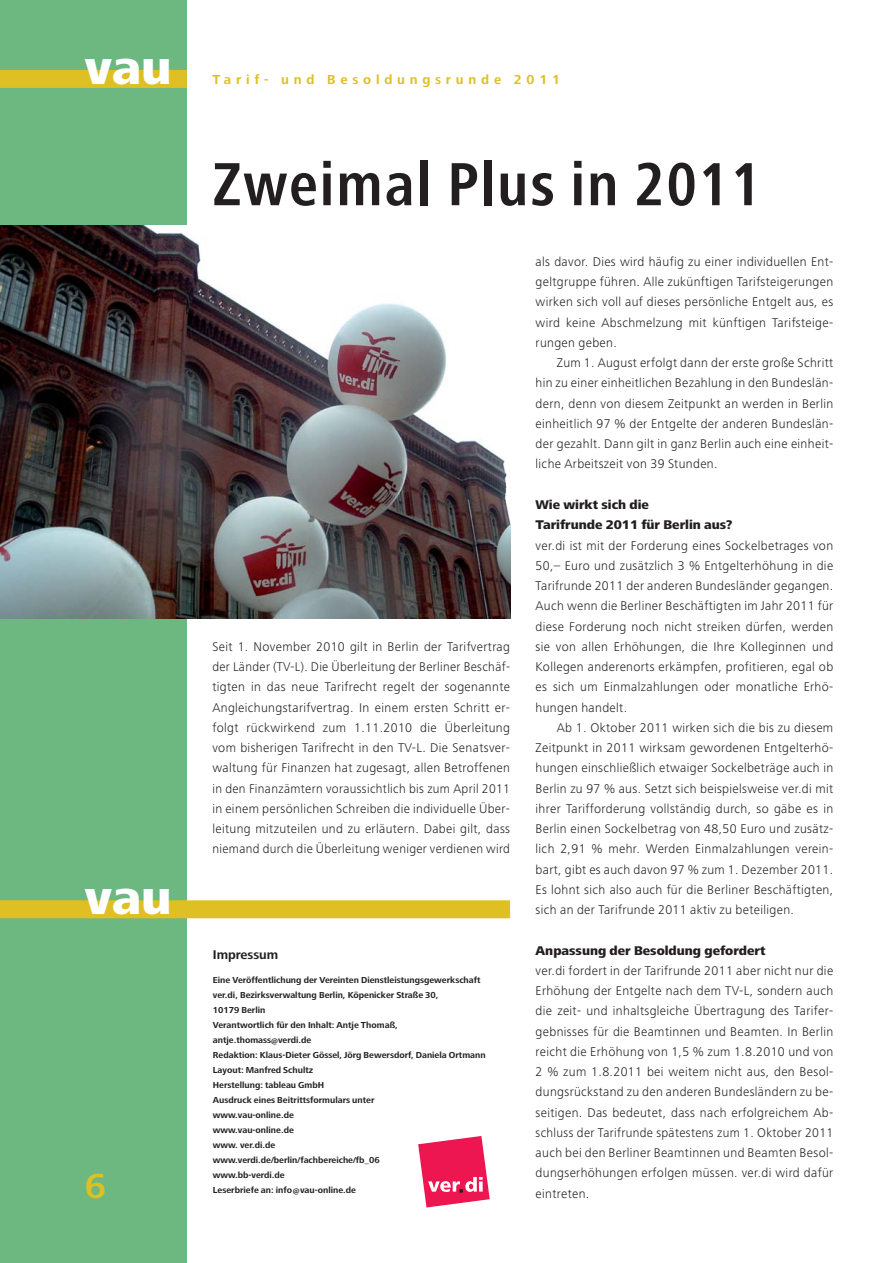
<style>
.page{position:relative;width:893px;height:1263px;background:#fff}
.page>*{position:absolute;margin:0;border:0;box-sizing:border-box;transform-origin:0 0}
.t1{font:700 condensed 63px "Frutiger Next LT";letter-spacing:.025em;color:#231f20}
.t2{font:800 49.5px "Frutiger Next LT";color:#fff}
.t3{font:700 36px "Frutiger Next LT";color:#dec024}
.t4{font:700 13.5px "Frutiger Next LT";letter-spacing:.355em;color:#dec024}
.t5{font:300 13.05px/20.2px "Frutiger Next LT";letter-spacing:.025em;color:#231f20;text-align:justify}
.t6{font:800 13.05px/20.2px "Frutiger Next LT";color:#231f20}
.t7{font:700 13.05px "Frutiger Next LT";color:#231f20}
.t8{font:700 9px/15px "Frutiger Next LT";color:#231f20}
</style>
<div class="page">
<div style="left:0;top:1px;width:187px;height:1262px;background:#6cb880"></div>
<div style="left:0;top:70px;width:187px;height:18px;background:#dec024"></div>
<div style="left:0;top:900px;width:510px;height:18px;background:#dec024"></div>
<svg style="left:418px;top:1136px;width:72px;height:71px"></svg>
<img style="left:0;top:226px;width:510px;height:392px">
<h2 class="t2" style="left:85px;top:48px;width:88px">vau</h2>
<h2 class="t2" style="left:85px;top:879px;width:88px">vau</h2>
<h3 class="t3" style="left:85px;top:1172px;width:23px">6</h3>
<p class="t4" style="left:212px;top:74px;width:349px">Tarif- und Besoldungsrunde 2011</p>
<h1 class="t1" style="left:212px;top:160px;width:550px">Zweimal Plus in 2011</h1>
<p class="t5" style="left:212px;top:638px;width:299px">Seit 1. November 2010 gilt in Berlin der Tarifvertrag der Länder (TV-L). Die Überleitung der Berliner Beschäf&shy;tigten in das neue Tarifrecht regelt der sogenannte Angleichungstarifvertrag. In einem ersten Schritt er&shy;folgt rückwirkend zum 1.11.2010 die Überleitung vom bisherigen Tarifrecht in den TV-L. Die Senatsver&shy;waltung für Finanzen hat zugesagt, allen Betroffenen in den Finanzämtern voraussichtlich bis zum April 2011 in einem persönlichen Schreiben die individuelle Über&shy;leitung mitzuteilen und zu erläutern. Dabei gilt, dass niemand durch die Überleitung weniger verdienen wird</p>
<p class="t7" style="left:213px;top:949px;width:67px">Impressum</p>
<p class="t8" style="left:213px;top:973px;width:274px">Eine Veröffentlichung der Vereinten Dienstleistungsgewerkschaft ver.di, Bezirksverwaltung Berlin, Köpenicker Straße 30,<br>10179 Berlin<br>Verantwortlich für den Inhalt: Antje Thomaß, antje.thomass@verdi.de<br>Redaktion: Klaus-Dieter Gössel, Jörg Bewersdorf, Daniela Ortmann Layout: Manfred Schultz<br>Herstellung: tableau GmbH<br>Ausdruck eines Beitrittsformulars unter<br>www.vau-online.de<br>www.vau-online.de<br>www. ver.di.de<br>www.verdi.de/berlin/fachbereiche/fb_06<br>www.bb-verdi.de<br>Leserbriefe an: info@vau-online.de</p>
<p class="t5" style="left:536px;top:253px;width:299px">als davor. Dies wird häufig zu einer individuellen Ent&shy;geltgruppe führen. Alle zukünftigen Tarifsteigerungen wirken sich voll auf dieses persönliche Entgelt aus, es wird keine Abschmelzung mit künftigen Tarifsteige&shy;rungen geben.</p>
<p class="t5" style="left:536px;top:354px;width:299px;text-indent:21px">Zum 1. August erfolgt dann der erste große Schritt hin zu einer einheitlichen Bezahlung in den Bundeslän&shy;dern, denn von diesem Zeitpunkt an werden in Berlin einheitlich 97 % der Entgelte der anderen Bundeslän&shy;der gezahlt. Dann gilt in ganz Berlin auch eine einheit&shy;liche Arbeitszeit von 39 Stunden.</p>
<p class="t6" style="left:536px;top:496px;width:199px">Wie wirkt sich die<br>Tarifrunde 2011 für Berlin aus?</p>
<p class="t5" style="left:536px;top:536px;width:299px">ver.di ist mit der Forderung eines Sockelbetrages von 50,– Euro und zusätzlich 3 % Entgelterhöhung in die Tarifrunde 2011 der anderen Bundesländer gegangen.<br>Auch wenn die Berliner Beschäftigten im Jahr 2011 für diese Forderung noch nicht streiken dürfen, werden sie von allen Erhöhungen, die Ihre Kolleginnen und Kollegen anderenorts erkämpfen, profitieren, egal ob es sich um Einmalzahlungen oder monatliche Erhö&shy;hungen handelt.</p>
<p class="t5" style="left:536px;top:719px;width:299px;text-indent:21px">Ab 1. Oktober 2011 wirken sich die bis zu diesem Zeitpunkt in 2011 wirksam gewordenen Entgelterhö&shy;hungen einschließlich etwaiger Sockelbeträge auch in Berlin zu 97 % aus. Setzt sich beispielsweise ver.di mit ihrer Tarifforderung vollständig durch, so gäbe es in Berlin einen Sockelbetrag von 48,50 Euro und zusätz&shy;lich 2,91 % mehr. Werden Einmalzahlungen verein&shy;bart, gibt es auch davon 97 % zum 1. Dezember 2011.<br>Es lohnt sich also auch für die Berliner Beschäftigten, sich an der Tarifrunde 2011 aktiv zu beteiligen.</p>
<p class="t6" style="left:536px;top:941px;width:231px">Anpassung der Besoldung gefordert</p>
<p class="t5" style="left:536px;top:962px;width:299px">ver.di fordert in der Tarifrunde 2011 aber nicht nur die Erhöhung der Entgelte nach dem TV-L, sondern auch die zeit- und inhaltsgleiche Übertragung des Tarifer&shy;gebnisses für die Beamtinnen und Beamten. In Berlin reicht die Erhöhung von 1,5 % zum 1.8.2010 und von 2 % zum 1.8.2011 bei weitem nicht aus, den Besol&shy;dungsrückstand zu den anderen Bundesländern zu be&shy;seitigen. Das bedeutet, dass nach erfolgreichem Ab&shy;schluss der Tarifrunde spätestens zum 1. Oktober 2011 auch bei den Berliner Beamtinnen und Beamten Besol&shy;dungserhöhungen erfolgen müssen. ver.di wird dafür eintreten.</p>
</div>
